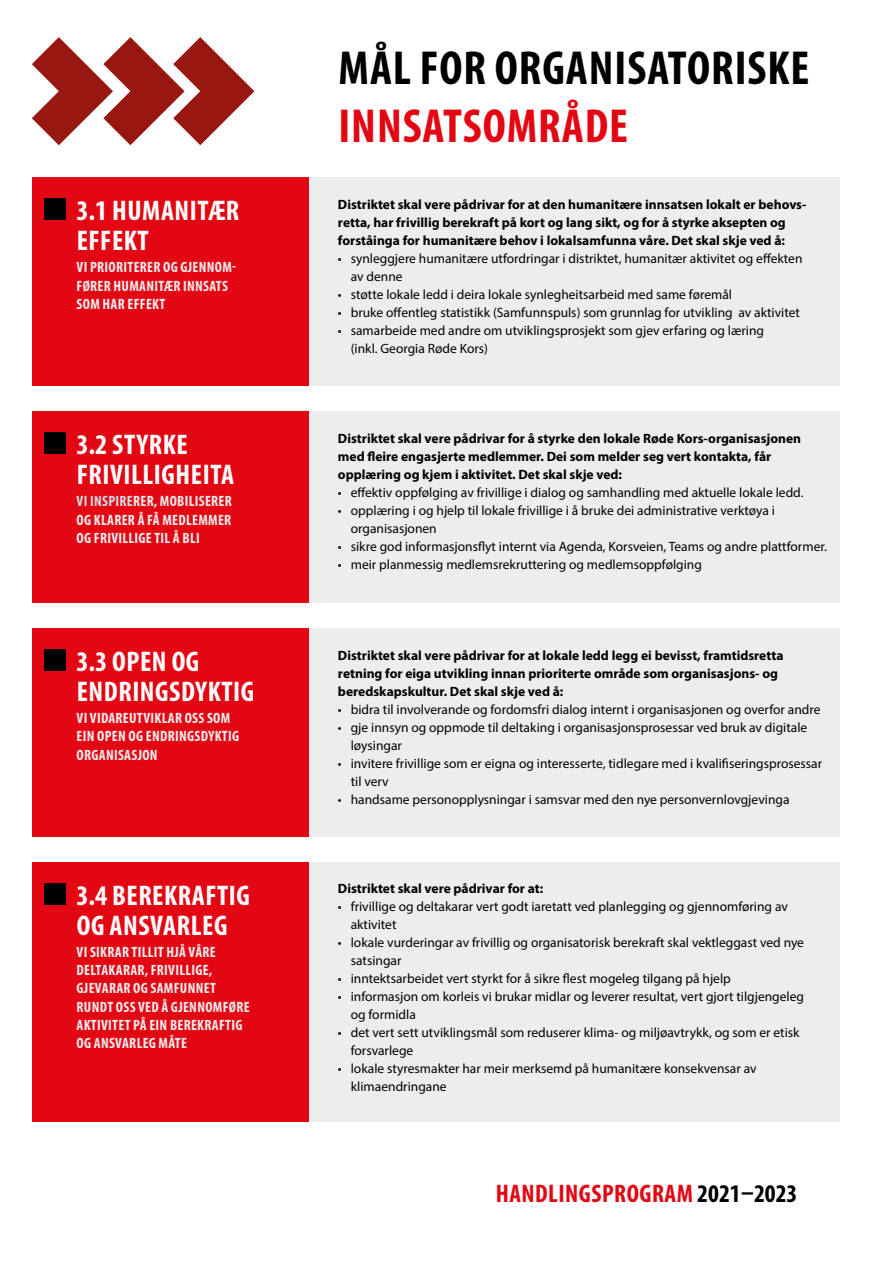
<style>
.page{position:relative;width:893px;height:1263px;background:#fff}
.page>*{position:absolute;margin:0;border:0;box-sizing:border-box;transform-origin:0 0}
.t1{font:700 condensed 48px "Myriad Pro";letter-spacing:.02em;color:#000}
.t2{font:700 condensed 48px "Myriad Pro";letter-spacing:.02em;color:#e30613}
.t3{font:700 condensed 28.5px/30px "Myriad Pro";letter-spacing:.02em;color:#fff}
.t4{font:700 condensed 25.5px "Myriad Pro";letter-spacing:.02em;color:#e30613}
.t5{font:700 condensed 15px/18.1px "Myriad Pro";letter-spacing:.02em;color:#ededed}
.t6{font:13.5px/18px "Myriad Pro";color:#000}
.t7{font:700 13.5px/18px "Myriad Pro";color:#000}
.s1{color:#cddde7}
.s2{color:#000}
</style>
<div class="page">
<div style="left:32px;top:177px;width:808px;height:209px;background:#ededed"></div>
<div style="left:32px;top:177px;width:276px;height:209px;background:#e30613"></div>
<div style="left:32px;top:411px;width:808px;height:192px;background:#ededed"></div>
<div style="left:32px;top:411px;width:276px;height:192px;background:#e30613"></div>
<div style="left:32px;top:628px;width:808px;height:208px;background:#ededed"></div>
<div style="left:32px;top:628px;width:276px;height:208px;background:#e30613"></div>
<div style="left:32px;top:862px;width:808px;height:259px;background:#ededed"></div>
<div style="left:32px;top:862px;width:276px;height:259px;background:#e30613"></div>
<div style="left:45px;top:199px;width:21px;height:21px;background:#000"></div>
<div style="left:45px;top:433px;width:21px;height:21px;background:#000"></div>
<div style="left:45px;top:649px;width:21px;height:22px;background:#000"></div>
<div style="left:45px;top:883px;width:21px;height:22px;background:#000"></div>
<svg style="left:32px;top:37px;width:222px;height:108px"></svg>
<h2 class="t3" style="left:76px;top:195px;width:164px">3.1 HUMANITÆR<br>EFFEKT</h2>
<p class="t5" style="left:77px;top:258px;width:161px">VI PRIORITERER OG GJENNOM-<br>FØRER HUMANITÆR INNSATS<br>SOM HAR EFFEKT</p>
<h2 class="t3" style="left:76px;top:429px;width:159px">3.2 STYRKE<br>FRIVILLIGHEITA</h2>
<p class="t5" style="left:77px;top:492px;width:157px;text-align:justify"><span class="s1">VI INSPIRE</span>RER, MOBILISERER OG KLARER Å FÅ MEDLEMMER OG FRIVILLIGE TIL Å BLI</p>
<h2 class="t3" style="left:76px;top:646px;width:179px">3.3 OPEN OG<br>ENDRINGSDYKTIG</h2>
<p class="t5" style="left:77px;top:709px;width:164px">VI VIDAREUTVIKLAR OSS SOM<br>EIN OPEN OG ENDRINGSDYKTIG<br>ORGANISASJON</p>
<h2 class="t3" style="left:76px;top:880px;width:175px">3.4 BEREKRAFTIG<br>OG ANSVARLEG</h2>
<p class="t5" style="left:77px;top:943px;width:175px">VI SIKRAR TILLIT HJÅ VÅRE<br>DELTAKARAR, FRIVILLIGE,<br>GJEVARAR OG SAMFUNNET<br>RUNDT OSS VED Å GJENNOMFØRE<br>AKTIVITET PÅ EIN BEREKRAFTIG<br>OG ANSVARLEG MÅTE</p>
<h1 class="t1" style="left:338px;top:38px;width:472px">MÅL FOR ORGANISATORISKE</h1>
<h1 class="t2" style="left:338px;top:96px;width:291px">INNSATSOMRÅDE</h1>
<p class="t7" style="left:338px;top:195px;width:470px">Distriktet skal vere pådrivar for at den humanitære innsatsen lokalt er behovs&shy;retta, har frivillig berekraft på kort og lang sikt, og for å styrke aksepten og forståinga for humanitære behov i lokalsamfunna våre. Det skal skje ved å:</p>
<p class="t6" style="left:351px;top:249px;width:453px;text-indent:-13px">• synleggjere humanitære utfordringar i distriktet, humanitær aktivitet og effekten av denne</p>
<p class="t6" style="left:338px;top:285px;width:396px">• støtte lokale ledd i deira lokale synlegheitsarbeid med same føremål</p>
<p class="t6" style="left:338px;top:303px;width:463px">• bruke offentleg statistikk (Samfunnspuls) som grunnlag for utvikling av aktivitet</p>
<p class="t6" style="left:351px;top:321px;width:415px;text-indent:-13px">• samarbeide med andre om utviklingsprosjekt som gjev erfaring og læring (inkl. Georgia Røde Kors)</p>
<p class="t7" style="left:338px;top:429px;width:465px">Distriktet skal vere pådrivar for å styrke den lokale Røde Kors-organisasjonen med fleire engasjerte medlemmer. Dei som melder seg vert kontakta, får opplæring og kjem i aktivitet. Det skal skje ved:</p>
<p class="t6" style="left:338px;top:483px;width:467px">• effektiv oppfølging av frivillige i dialog og samhandling med aktuelle lokale ledd.</p>
<p class="t6" style="left:351px;top:501px;width:426px;text-indent:-13px">• opplæring i og hjelp til lokale frivillige i å bruke dei administrative verktøya i organisasjonen</p>
<p class="t6" style="left:338px;top:537px;width:490px">• sikre god informasjonsflyt internt via Agenda, Korsveien, Teams og andre plattformer.</p>
<p class="t6" style="left:338px;top:555px;width:365px">• meir planmessig medlemsrekruttering og medlemsoppfølging</p>
<p class="t7" style="left:338px;top:646px;width:447px">Distriktet skal vere pådrivar for at lokale ledd legg ei bevisst, framtidsretta retning for eiga utvikling innan prioriterte område som organisasjons- og beredskapskultur. Det skal skje ved å:</p>
<p class="t6" style="left:338px;top:700px;width:484px">• bidra til involverande og fordomsfri dialog internt i organisasjonen og overfor andre</p>
<p class="t6" style="left:351px;top:718px;width:458px;text-indent:-13px">• gje innsyn og oppmode til deltaking i organisasjonsprosessar ved bruk av digitale løysingar</p>
<p class="t6" style="left:351px;top:754px;width:473px;text-indent:-13px">• invitere frivillige som er eigna og interesserte, tidlegare med i kvalifiseringsprosessar til verv</p>
<p class="t6" style="left:338px;top:790px;width:453px">• handsame personopplysningar i samsvar med den nye personvernlovgjevinga</p>
<p class="t7" style="left:338px;top:879px;width:207px">Distriktet skal vere pådrivar for at:</p>
<p class="t6" style="left:351px;top:898px;width:439px;text-indent:-13px">• frivillige og deltakarar vert godt iaretatt ved planlegging og gjennomføring av aktivitet</p>
<p class="t6" style="left:351px;top:934px;width:455px;text-indent:-13px">• lokale vurderingar av frivillig og organisatorisk berekraft skal vektleggast ved nye satsingar</p>
<p class="t6" style="left:338px;top:970px;width:394px">• inntektsarbeidet vert styrkt for å sikre flest mogeleg tilgang på hjelp</p>
<p class="t6" style="left:351px;top:988px;width:455px;text-indent:-13px">• informasjon om korleis vi brukar midlar og leverer resultat, vert gjort tilgjengeleg og formidla</p>
<p class="t6" style="left:351px;top:1024px;width:450px;text-indent:-13px">• det vert sett utviklingsmål som reduserer klima- og miljøavtrykk, og som er etisk forsvarlege</p>
<p class="t6" style="left:351px;top:1060px;width:407px;text-indent:-13px">• lokale styresmakter har meir merksemd på humanitære konsekvensar av klimaendringane</p>
<h3 class="t4" style="left:496px;top:1177px;width:303px">HANDLINGSPROGRAM <span class="s2">2021–2023</span></h3>
</div>
